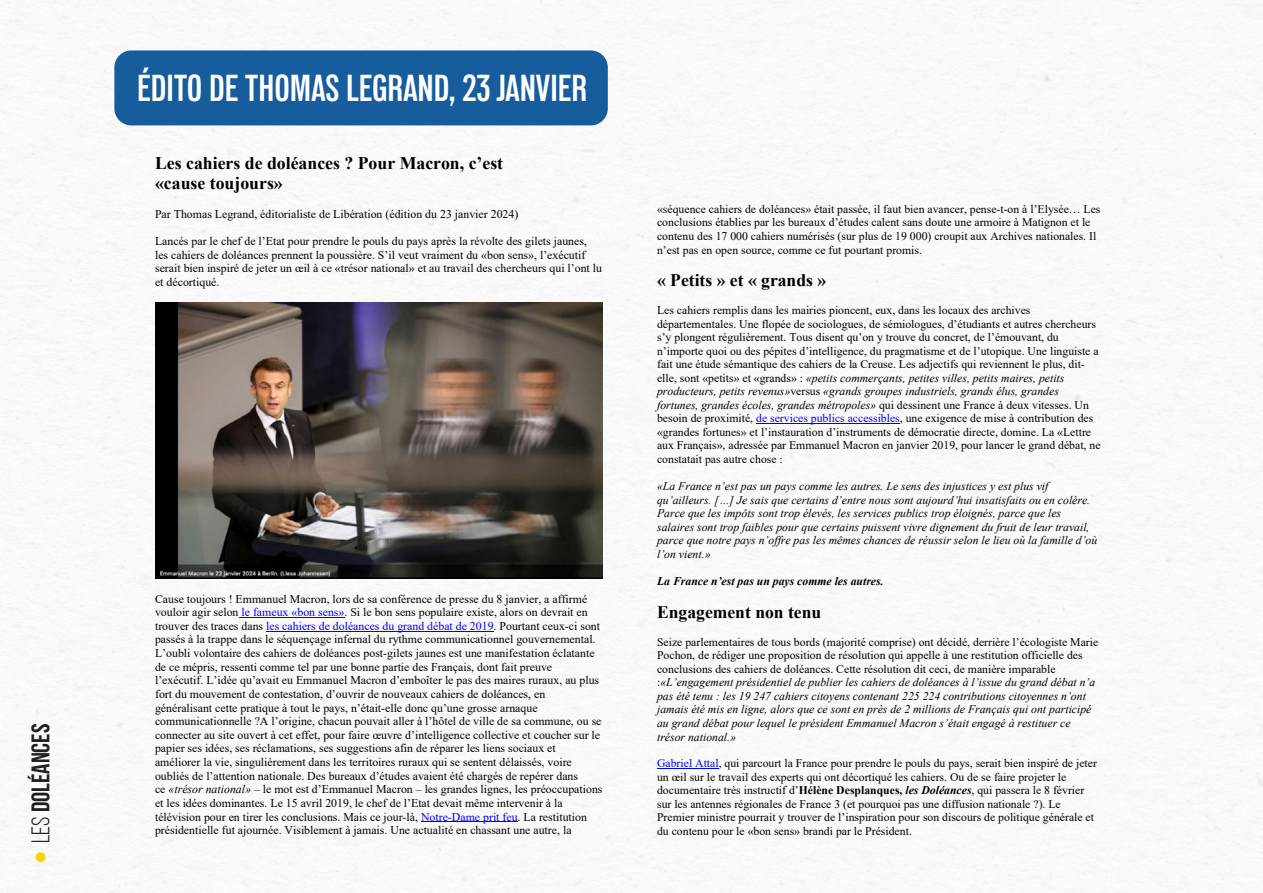
<style>
.page{position:relative;width:1263px;height:893px;background:#fff}
.page>*{position:absolute;margin:0;border:0;box-sizing:border-box;transform-origin:0 0}
.t1{font:600 condensed 37.5px "Lorimer No 2";color:#fff}
.t2{font:700 25.5px "Bebas Neue";color:#231f20}
.t3{font:700 17.7px/20.5px "Times New Roman";color:#000}
.t4{font:700 17.55px "Times New Roman";color:#000}
.t5{font:11.85px/13.6px "Times New Roman";color:#000}
.t6{font:11.7px/13.5px "Times New Roman";color:#000}
.t7{font:italic 11.7px/13.5px "Times New Roman";color:#000}
.t8{font:italic 700 11.7px "Times New Roman";color:#000}
.s1{font-weight:400}
.s2{color:#00f}
.s3{font-style:italic}
.s4{font-style:normal}
.s5{font-weight:700}
.s6{font-weight:700;font-style:italic}
</style>
<div class="page">
<img style="left:0;top:0;width:1263px;height:893px">
<div style="left:36px;top:852px;width:10px;height:10px;background:#fed304;border-radius:50%"></div>
<hr style="left:239px;top:617px;width:105px;height:1px;background:#00f">
<hr style="left:266px;top:631px;width:228px;height:1px;background:#00f">
<hr style="left:421px;top:822px;width:96px;height:1px;background:#00f">
<img style="left:155px;top:303px;width:448px;height:275px">
<hr style="left:756px;top:423px;width:144px;height:1px;background:#00f">
<hr style="left:657px;top:768px;width:62px;height:1px;background:#00f">
<div style="left:114px;top:50px;width:494px;height:75px;background:#175d9e;border-radius:17px"></div>
<h2 class="t2" style="left:27px;top:843px;width:121px;rotate:-90deg"><span class="s1">les</span> doléances</h2>
<p class="t1" style="left:137px;top:68px;width:452px">ÉDITO DE THOMAS LEGRAND, 23 JANVIER</p>
<p class="t3" style="left:155px;top:152px;width:350px">Les cahiers de doléances ? Pour Macron, c’est «cause toujours»</p>
<p class="t5" style="left:155px;top:207px;width:365px">Par Thomas Legrand, éditorialiste de Libération (édition du 23 janvier 2024)</p>
<p class="t5" style="left:155px;top:234px;width:448px">Lancés par le chef de l’Etat pour prendre le pouls du pays après la révolte des gilets jaunes, les cahiers de doléances prennent la poussière. S’il veut vraiment du «bon sens», l’exécutif serait bien inspiré de jeter un œil à ce «trésor national» et au travail des chercheurs qui l’ont lu et décortiqué.</p>
<p class="t5" style="left:155px;top:592px;width:449px">Cause toujours ! Emmanuel Macron, lors de sa conférence de presse du 8 janvier, a affirmé vouloir agir selon <span class="s2">le fameux «bon sens»</span>. Si le bon sens populaire existe, alors on devrait en trouver des traces dans <span class="s2">les cahiers de doléances du grand débat de 2019</span>. Pourtant ceux-ci sont passés à la trappe dans le séquençage infernal du rythme communicationnel gouvernemental.<br>L’oubli volontaire des cahiers de doléances post-gilets jaunes est une manifestation éclatante de ce mépris, ressenti comme tel par une bonne partie des Français, dont fait preuve l’exécutif. L’idée qu’avait eu Emmanuel Macron d’emboîter le pas des maires ruraux, au plus fort du mouvement de contestation, d’ouvrir de nouveaux cahiers de doléances, en généralisant cette pratique à tout le pays, n’était-elle donc qu’une grosse arnaque communicationnelle ?A l’origine, chacun pouvait aller à l’hôtel de ville de sa commune, ou se connecter au site ouvert à cet effet, pour faire œuvre d’intelligence collective et coucher sur le papier ses idées, ses réclamations, ses suggestions afin de réparer les liens sociaux et améliorer la vie, singulièrement dans les territoires ruraux qui se sentent délaissés, voire oubliés de l’attention nationale. Des bureaux d’études avaient été chargés de repérer dans<br>ce <span class="s3">«trésor national»</span> – le mot est d’Emmanuel Macron – les grandes lignes, les préoccupations et les idées dominantes. Le 15 avril 2019, le chef de l’Etat devait même intervenir à la télévision pour en tirer les conclusions. Mais ce jour-là, <span class="s2">Notre-Dame prit feu</span>. La restitution présidentielle fut ajournée. Visiblement à jamais. Une actualité en chassant une autre, la</p>
<p class="t6" style="left:657px;top:202px;width:445px">«séquence cahiers de doléances» était passée, il faut bien avancer, pense-t-on à l’Elysée… Les conclusions établies par les bureaux d’études calent sans doute une armoire à Matignon et le contenu des 17 000 cahiers numérisés (sur plus de 19 000) croupit aux Archives nationales. Il n’est pas en open source, comme ce fut pourtant promis.</p>
<p class="t4" style="left:657px;top:268px;width:171px">« Petits » et « grands »</p>
<p class="t6" style="left:657px;top:303px;width:445px">Les cahiers remplis dans les mairies pioncent, eux, dans les locaux des archives départementales. Une flopée de sociologues, de sémiologues, d’étudiants et autres chercheurs s’y plongent régulièrement. Tous disent qu’on y trouve du concret, de l’émouvant, du n’importe quoi ou des pépites d’intelligence, du pragmatisme et de l’utopique. Une linguiste a fait une étude sémantique des cahiers de la Creuse. Les adjectifs qui reviennent le plus, dit&shy;elle, sont «petits» et «grands» : <span class="s3">«petits commerçants, petites villes, petits maires, petits producteurs, petits revenus»</span>versus <span class="s3">«grands groupes industriels, grands élus, grandes fortunes, grandes écoles, grandes métropoles»</span> qui dessinent une France à deux vitesses. Un besoin de proximité, <span class="s2">de services publics accessibles</span>, une exigence de mise à contribution des «grandes fortunes» et l’instauration d’instruments de démocratie directe, domine. La «Lettre aux Français», adressée par Emmanuel Macron en janvier 2019, pour lancer le grand débat, ne constatait pas autre chose :</p>
<p class="t7" style="left:657px;top:479px;width:442px">«La France n’est pas un pays comme les autres. Le sens des injustices y est plus vif qu’ailleurs. […] Je sais que certains d’entre nous sont aujourd’hui insatisfaits ou en colère.<br>Parce que les impôts sont trop élevés, les services publics trop éloignés, parce que les salaires sont trop faibles pour que certains puissent vivre dignement du fruit de leur travail, parce que notre pays n’offre pas les mêmes chances de réussir selon le lieu où la famille d’où l’on vient.»</p>
<p class="t8" style="left:657px;top:573px;width:228px">La France n’est pas un pays comme les autres.</p>
<p class="t4" style="left:657px;top:599px;width:166px">Engagement non tenu</p>
<p class="t7" style="left:657px;top:635px;width:443px"><span class="s4">Seize parlementaires de tous bords (majorité comprise) ont décidé, derrière l’écologiste Marie Pochon, de rédiger une proposition de résolution qui appelle à une restitution officielle des conclusions des cahiers de doléances. Cette résolution dit ceci, de manière imparable :</span>«L’engagement présidentiel de publier les cahiers de doléances à l’issue du grand débat n’a pas été tenu : les 19 247 cahiers citoyens contenant 225 224 contributions citoyennes n’ont jamais été mis en ligne, alors que ce sont en près de 2 millions de Français qui ont participé au grand débat pour lequel le président Emmanuel Macron s’était engagé à restituer ce trésor national.»</p>
<p class="t6" style="left:657px;top:756px;width:441px"><span class="s2">Gabriel Attal</span>, qui parcourt la France pour prendre le pouls du pays, serait bien inspiré de jeter un œil sur le travail des experts qui ont décortiqué les cahiers. Ou de se faire projeter le documentaire très instructif d’<span class="s5">Hélène Desplanques,</span> <span class="s6">les Doléances</span>, qui passera le 8 février sur les antennes régionales de France 3 (et pourquoi pas une diffusion nationale ?). Le Premier ministre pourrait y trouver de l’inspiration pour son discours de politique générale et du contenu pour le «bon sens» brandi par le Président.</p>
</div>
